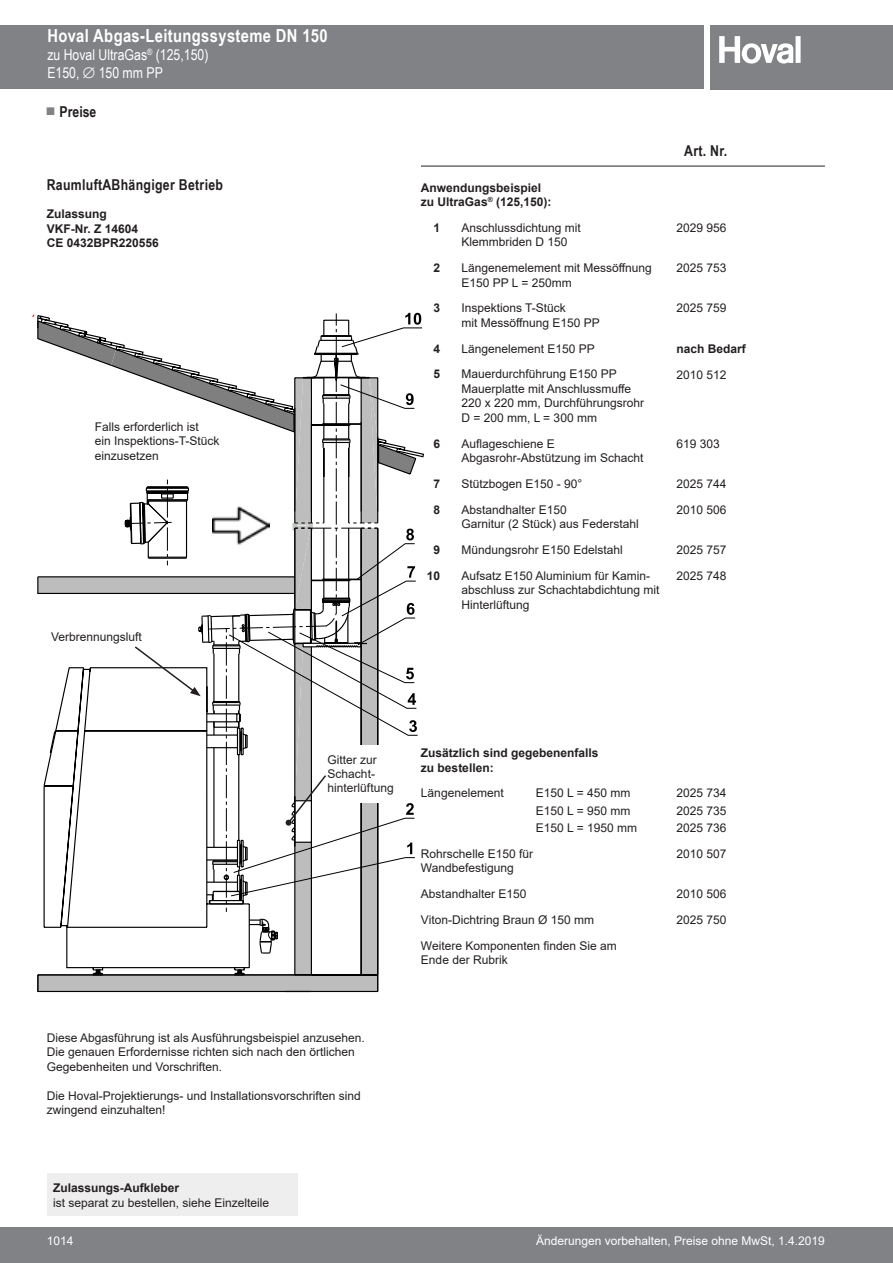
<style>
.page{position:relative;width:893px;height:1263px;background:#fff}
.page>*{position:absolute;margin:0;border:0;box-sizing:border-box;transform-origin:0 0}
.t1{font:700 18px "Arial Narrow";letter-spacing:.02em;color:#fff}
.t2{font:700 15px "Arial Narrow";letter-spacing:.02em;color:#231f20}
.t3{font:15px/18px "Arial Narrow";color:#fff}
.t4{font:12px/14.4px "Arial";color:#231f20}
.t5{font:700 12px/14.4px "Arial";color:#231f20}
.t6{font:12px "Arial";color:#fff}
.s1{font-size:16.5px;color:#808285}
</style>
<div class="page">
<div style="left:710px;top:26px;width:183px;height:64px;background:#808285"></div>
<svg style="left:719px;top:36px;width:82px;height:28px"></svg>
<div style="left:0;top:1228px;width:893px;height:35px;background:#808285"></div>
<div style="left:0;top:26px;width:703px;height:63px;background:#808285"></div>
<hr style="left:421px;top:166px;width:404px;height:1px;background:#231f20">
<div style="left:47px;top:1174px;width:251px;height:42px;background:#eee"></div>
<svg style="left:37px;top:976px;width:341px;height:16px;background:#aeaeae"></svg>
<svg style="left:32px;top:313px;width:390px;height:663px"></svg>
<h1 class="t1" style="left:47px;top:22px;width:282px">Hoval Abgas-Leitungssysteme DN 150</h1>
<p class="t3" style="left:47px;top:45px;width:163px">zu Hoval UltraGas<sup>®</sup> (125,150)<br>E150, ∅ 150 mm PP</p>
<p class="t2" style="left:47px;top:100px;width:51px"><span class="s1">■</span> Preise</p>
<p class="t2" style="left:47px;top:173px;width:178px">RaumluftABhängiger Betrieb</p>
<p class="t5" style="left:47px;top:207px;width:114px">Zulassung<br>VKF-Nr. Z 14604<br>CE 0432BPR220556</p>
<p class="t4" style="left:95px;top:419px;width:126px">Falls erforderlich ist<br>ein Inspektions-T-Stück einzusetzen</p>
<p class="t4" style="left:51px;top:629px;width:92px">Verbrennungsluft</p>
<p class="t5" style="left:421px;top:180px;width:132px">Anwendungsbeispiel zu UltraGas<sup>®</sup> (125,150):</p>
<p class="t5" style="left:433px;top:221px;width:8px">1</p>
<p class="t4" style="left:461px;top:220px;width:121px">Anschlussdichtung mit<br>Klemmbriden D 150</p>
<p class="t5" style="left:433px;top:261px;width:8px">2</p>
<p class="t4" style="left:461px;top:261px;width:192px">Längenemelement mit Messöffnung<br>E150 PP L = 250mm</p>
<p class="t5" style="left:433px;top:301px;width:8px">3</p>
<p class="t4" style="left:461px;top:301px;width:140px">Inspektions T-Stück<br>mit Messöffnung E150 PP</p>
<p class="t5" style="left:433px;top:341px;width:8px">4</p>
<p class="t4" style="left:461px;top:341px;width:135px">Längenelement E150 PP</p>
<p class="t5" style="left:433px;top:367px;width:8px">5</p>
<p class="t4" style="left:461px;top:367px;width:184px">Mauerdurchführung E150 PP<br>Mauerplatte mit Anschlussmuffe<br>220 x 220 mm, Durchführungsrohr<br>D = 200 mm, L = 300 mm</p>
<p class="t5" style="left:433px;top:436px;width:8px">6</p>
<p class="t4" style="left:461px;top:436px;width:184px">Auflageschiene E<br>Abgasrohr-Abstützung im Schacht</p>
<p class="t5" style="left:433px;top:476px;width:8px">7</p>
<p class="t4" style="left:461px;top:476px;width:122px">Stützbogen E150 - 90°</p>
<p class="t5" style="left:433px;top:502px;width:8px">8</p>
<p class="t4" style="left:461px;top:502px;width:179px">Abstandhalter E150<br>Garnitur (2 Stück) aus Federstahl</p>
<p class="t5" style="left:433px;top:543px;width:8px">9</p>
<p class="t4" style="left:461px;top:542px;width:163px">Mündungsrohr E150 Edelstahl</p>
<p class="t5" style="left:427px;top:568px;width:15px">10</p>
<p class="t4" style="left:461px;top:568px;width:200px">Aufsatz E150 Aluminium für Kamin&shy;abschluss zur Schachtabdichtung mit<br>Hinterlüftung</p>
<p class="t2" style="left:684px;top:139px;width:45px">Art. Nr.</p>
<p class="t4" style="left:676px;top:220px;width:52px">2029 956</p>
<p class="t4" style="left:676px;top:261px;width:52px">2025 753</p>
<p class="t4" style="left:676px;top:301px;width:52px">2025 759</p>
<p class="t5" style="left:676px;top:341px;width:71px">nach Bedarf</p>
<p class="t4" style="left:676px;top:367px;width:52px">2010 512</p>
<p class="t4" style="left:676px;top:436px;width:45px">619 303</p>
<p class="t4" style="left:676px;top:470px;width:52px;line-height:26px">2025 744<br>2010 506</p>
<p class="t4" style="left:676px;top:537px;width:52px;line-height:26px">2025 757<br>2025 748</p>
<p class="t4" style="left:328px;top:752px;width:68px">Gitter zur<br>Schacht&shy;hinterlüftung</p>
<p class="t4" style="left:47px;top:1030px;width:320px">Diese Abgasführung ist als Ausführungsbeispiel anzusehen.<br>Die genauen Erfordernisse richten sich nach den örtlichen<br>Gegebenheiten und Vorschriften.</p>
<p class="t4" style="left:47px;top:1088px;width:316px">Die Hoval-Projektierungs- und Installationsvorschriften sind zwingend einzuhalten!</p>
<p class="t5" style="left:53px;top:1181px;width:128px">Zulassungs-Aufkleber</p>
<p class="t4" style="left:53px;top:1195px;width:218px">ist separat zu bestellen, siehe Einzelteile</p>
<p class="t5" style="left:421px;top:746px;width:179px">Zusätzlich sind gegebenenfalls zu bestellen:</p>
<p class="t4" style="left:421px;top:786px;width:84px">Längenelement</p>
<p class="t4" style="left:536px;top:784px;width:103px;line-height:17.2px">E150 L = 450 mm<br>E150 L = 950 mm<br>E150 L = 1950 mm</p>
<p class="t4" style="left:421px;top:846px;width:114px">Rohrschelle E150 für<br>Wandbefestigung</p>
<p class="t4" style="left:421px;top:881px;width:197px;line-height:25.8px">Abstandhalter E150<br>Viton-Dichtring Braun Ø 150 mm<br>Weitere Komponenten finden Sie am</p>
<p class="t4" style="left:421px;top:953px;width:88px">Ende der Rubrik</p>
<p class="t4" style="left:676px;top:784px;width:52px;line-height:17.2px;text-align:justify">2025 734<br>2025 735<br>2025 736</p>
<p class="t4" style="left:676px;top:846px;width:52px">2010 507</p>
<p class="t4" style="left:676px;top:881px;width:52px;line-height:26px">2010 506<br>2025 750</p>
<p class="t6" style="left:47px;top:1232px;width:28px">1014</p>
<p class="t6" style="left:536px;top:1232px;width:290px">Änderungen vorbehalten, Preise ohne MwSt, 1.4.2019</p>
</div>
